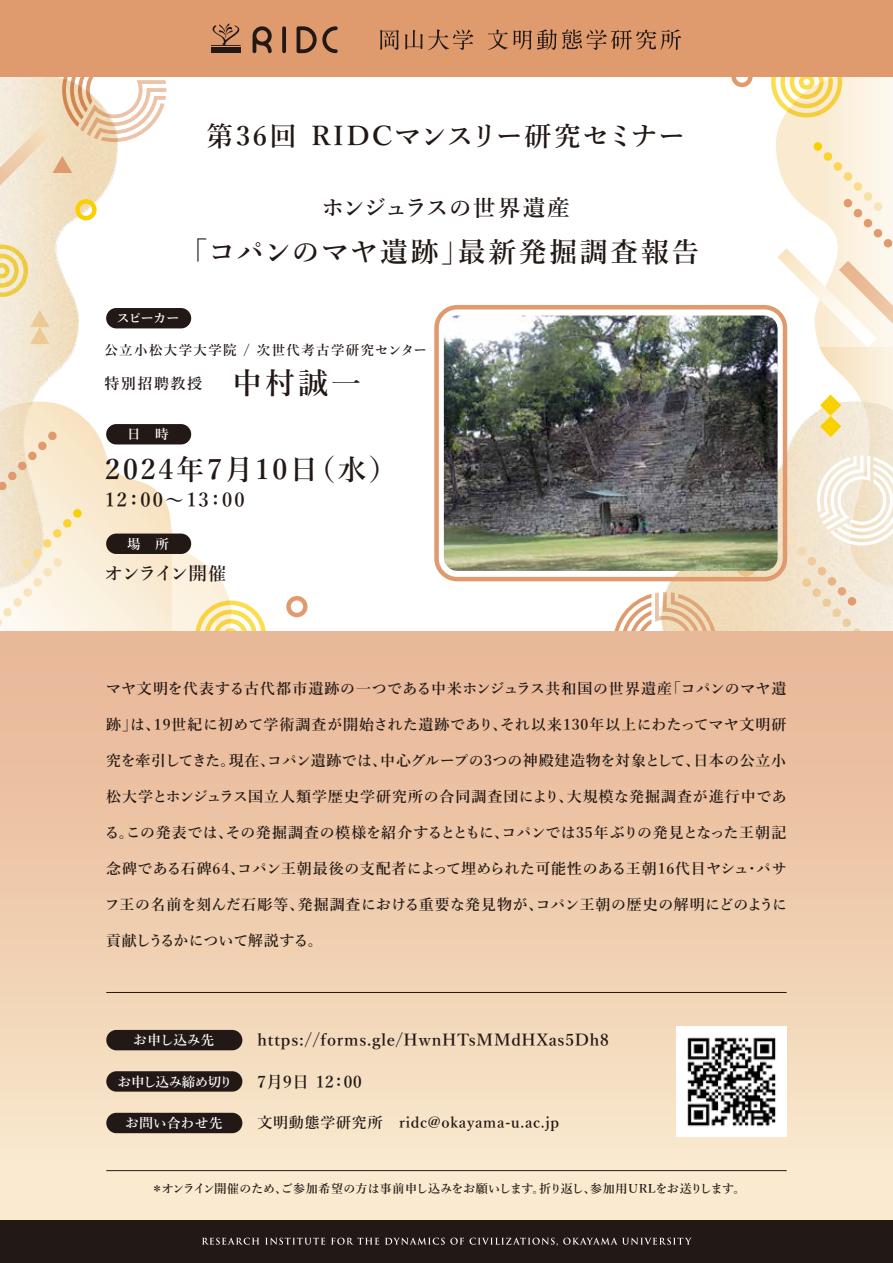
<style>
.page{position:relative;width:893px;height:1263px;background:#fff}
.page>*{position:absolute;margin:0;border:0;box-sizing:border-box;transform-origin:0 0}
.t1{font:600 28.5px "Yu Mincho";letter-spacing:.1em;color:#221815}
.t2{font:600 27.75px "Yu Mincho";letter-spacing:.1em;color:#221815}
.t3{font:600 27px "Yu Mincho";letter-spacing:.065em;color:#221815}
.t4{font:600 22.5px "Yu Mincho";letter-spacing:-.015em;color:#221815}
.t5{font:600 19.5px "Yu Mincho";letter-spacing:.1em;color:#221815}
.t6{font:600 18px "Yu Mincho";letter-spacing:-.06em;color:#221815}
.t7{font:600 16.5px "Yu Mincho";letter-spacing:.05em;color:#221815}
.t8{font:600 15px "Yu Mincho";letter-spacing:.035em;color:#221815}
.t9{font:600 15px "Yu Mincho";letter-spacing:.005em;color:#221815}
.t10{font:600 15px "Yu Mincho";letter-spacing:.065em;color:#221815}
.t11{font:600 15px "Yu Mincho";letter-spacing:-.015em;color:#221815}
.t12{font:600 13.5px "Yu Mincho";letter-spacing:-.025em;color:#fff}
.t13{font:600 13.5px "Yu Mincho";letter-spacing:.1em;color:#221815}
.t14{font:600 13.5px "Yu Mincho";letter-spacing:.035em;color:#fff}
.t15{font:600 12px "Yu Mincho";letter-spacing:-.015em;color:#221815}
.s1{font-size:30px}
</style>
<div class="page">
<svg style="left:776px;top:77px;width:117px;height:80px;background:#fbf1df"></svg>
<img style="left:607px;top:360px;width:286px;height:271px">
<svg style="left:171px;top:424px;width:59px;height:207px"></svg>
<img style="left:0;top:88px;width:171px;height:543px">
<svg style="left:0;top:509px;width:82px;height:118px;background:#f8edd7"></svg>
<svg style="left:0;top:244px;width:28px;height:53px"></svg>
<svg style="left:771px;top:77px;width:71px;height:41px"></svg>
<svg style="left:195px;top:600px;width:71px;height:31px"></svg>
<svg style="left:286px;top:596px;width:22px;height:21px"></svg>
<svg style="left:731px;top:77px;width:22px;height:10px"></svg>
<svg style="left:30px;top:310px;width:20px;height:34px"></svg>
<svg style="left:820px;top:395px;width:21px;height:42px"></svg>
<svg style="left:787px;top:455px;width:106px;height:176px;background:#f3e7d3"></svg>
<svg style="left:777px;top:142px;width:116px;height:218px"></svg>
<svg style="left:0;top:431px;width:57px;height:60px;background:#f2dec2"></svg>
<svg style="left:613px;top:592px;width:104px;height:39px"></svg>
<svg style="left:0;top:77px;width:166px;height:146px"></svg>
<div style="left:0;top:631px;width:893px;height:589px;background:linear-gradient(to bottom,#e7b393,#faecd1)"></div>
<div style="left:0;top:0;width:893px;height:77px;background:#df9b6e"></div>
<svg style="left:434px;top:305px;width:353px;height:276px"></svg>
<div style="left:0;top:1220px;width:893px;height:43px;background:#221815"></div>
<svg style="left:202px;top:1237px;width:57px;height:8px"></svg>
<svg style="left:265px;top:1237px;width:60px;height:8px"></svg>
<svg style="left:331px;top:1238px;width:48px;height:7px"></svg>
<svg style="left:385px;top:1237px;width:79px;height:8px"></svg>
<svg style="left:470px;top:1237px;width:222px;height:9px"></svg>
<svg style="left:380px;top:30px;width:19px;height:20px"></svg>
<svg style="left:405px;top:29px;width:68px;height:21px"></svg>
<svg style="left:488px;top:30px;width:20px;height:20px"></svg>
<svg style="left:514px;top:29px;width:167px;height:21px"></svg>
<hr style="left:211px;top:50px;width:30px;height:3px;background:#221815">
<hr style="left:211px;top:47px;width:30px;height:2px;background:#221815">
<svg style="left:211px;top:23px;width:30px;height:23px"></svg>
<svg style="left:282px;top:26px;width:4px;height:27px"></svg>
<svg style="left:297px;top:26px;width:41px;height:27px"></svg>
<svg style="left:253px;top:26px;width:19px;height:27px"></svg>
<hr style="left:106px;top:992px;width:681px;height:1px;background:#221815">
<hr style="left:106px;top:1170px;width:681px;height:1px;background:#221815">
<div style="left:106px;top:424px;width:85px;height:20px;background:#221815;border-radius:10px"></div>
<div style="left:106px;top:308px;width:85px;height:20px;background:#221815;border-radius:10px"></div>
<div style="left:106px;top:533px;width:85px;height:21px;background:#221815;border-radius:10px"></div>
<div style="left:106px;top:1030px;width:136px;height:20px;background:#221815;border-radius:10px"></div>
<div style="left:106px;top:1113px;width:136px;height:20px;background:#221815;border-radius:10px"></div>
<div style="left:106px;top:1071px;width:136px;height:21px;background:#221815;border-radius:10px"></div>
<img style="left:444px;top:315px;width:334px;height:256px">
<img style="left:676px;top:1026px;width:111px;height:111px">
<h3 class="t3" style="left:206px;top:121px;width:480px">第36回 RIDCマンスリー研究セミナー</h3>
<p class="t12" style="left:116px;top:311px;width:65px">スピーカー</p>
<h3 class="t4" style="left:322px;top:195px;width:250px">ホンジュラスの世界遺産</h3>
<h2 class="t2" style="left:180px;top:237px;width:521px">「コパンのマヤ遺跡」最新発掘調査報告</h2>
<p class="t13" style="left:104px;top:343px;width:324px">公立小松大学大学院 / 次世代考古学研究センター</p>
<p class="t8" style="left:104px;top:375px;width:258px">特別招聘教授 <span class="s1">中村誠一</span></p>
<p class="t12" style="left:127px;top:427px;width:43px">日　時</p>
<h1 class="t1" style="left:105px;top:454px;width:294px">2024年7月10日（水）</h1>
<h3 class="t5" style="left:105px;top:489px;width:141px">12：00～13：00</h3>
<p class="t12" style="left:127px;top:536px;width:43px">場　所</p>
<p class="t6" style="left:105px;top:563px;width:123px">オンライン開催</p>
<p class="t8" style="left:106px;top:680px;width:682px">マヤ文明を代表する古代都市遺跡の一つである中米ホンジュラス共和国の世界遺産「コパンのマヤ遺</p>
<p class="t8" style="left:106px;top:716px;width:682px">跡」は、19世紀に初めて学術調査が開始された遺跡であり、それ以来130年以上にわたってマヤ文明研</p>
<p class="t9" style="left:106px;top:752px;width:682px">究を牽引してきた。現在、コパン遺跡では、中心グループの3つの神殿建造物を対象として、日本の公立小</p>
<p class="t10" style="left:106px;top:788px;width:682px">松大学とホンジュラス国立人類学歴史学研究所の合同調査団により、大規模な発掘調査が進行中であ</p>
<p class="t8" style="left:104px;top:824px;width:683px">る。この発表では、その発掘調査の模様を紹介するとともに、コパンでは35年ぶりの発見となった王朝記</p>
<p class="t8" style="left:106px;top:860px;width:682px">念碑である石碑64、コパン王朝最後の支配者によって埋められた可能性のある王朝16代目ヤシュ・パサ</p>
<p class="t8" style="left:105px;top:896px;width:684px">フ王の名前を刻んだ石彫等、発掘調査における重要な発見物が、コパン王朝の歴史の解明にどのように</p>
<p class="t11" style="left:106px;top:932px;width:218px">貢献しうるかについて解説する。</p>
<p class="t12" style="left:133px;top:1033px;width:83px">お申し込み先</p>
<p class="t7" style="left:257px;top:1031px;width:353px">https://forms.gle/HwnHTsMMdHXas5Dh8</p>
<p class="t12" style="left:117px;top:1074px;width:117px">お申し込み締め切り</p>
<p class="t7" style="left:257px;top:1072px;width:106px">7月9日 12：00</p>
<p class="t14" style="left:125px;top:1115px;width:99px">お問い合わせ先</p>
<p class="t8" style="left:257px;top:1114px;width:303px">文明動態学研究所　ridc@okayama-u.ac.jp</p>
<p class="t15" style="left:151px;top:1182px;width:596px">＊オンライン開催のため、ご参加希望の方は事前申し込みをお願いします。折り返し、参加用URLをお送りします。</p>
</div>
